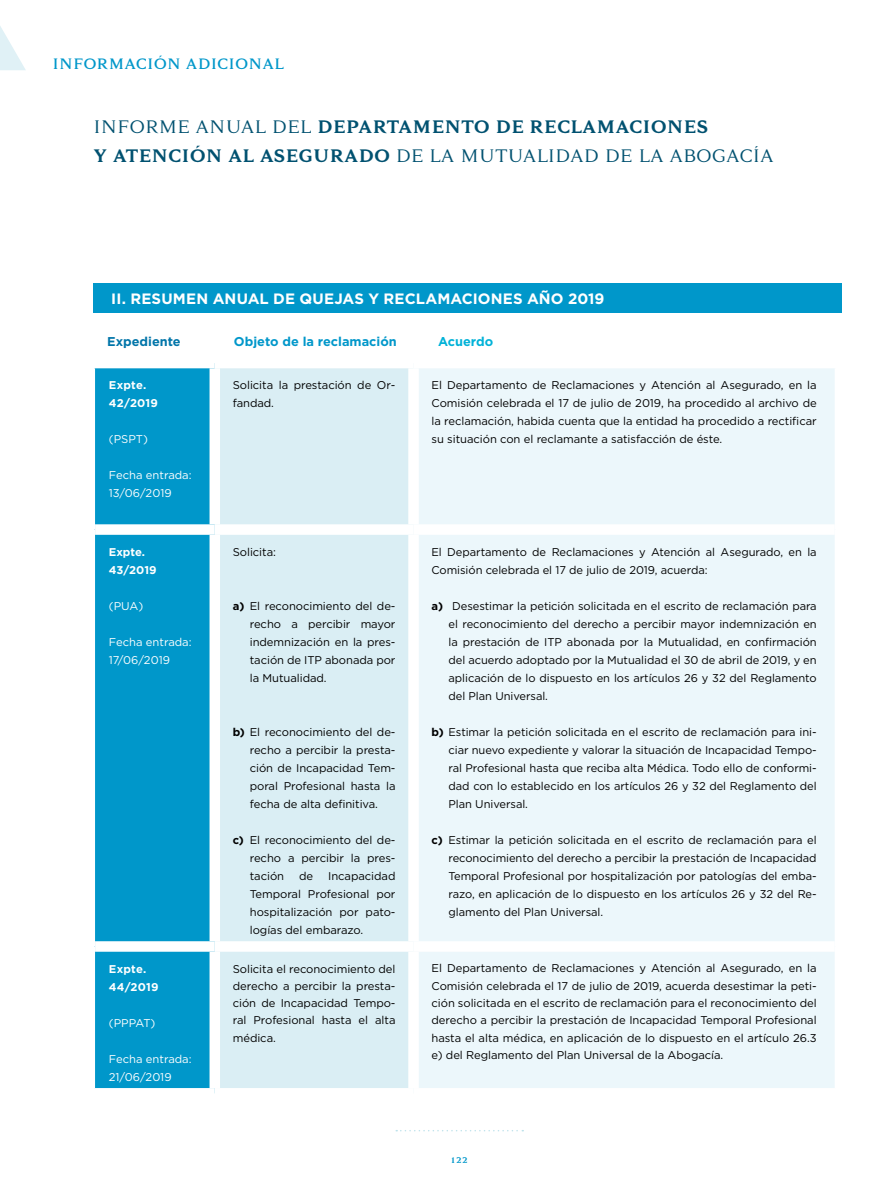
<style>
.page{position:relative;width:893px;height:1191px;background:#fff}
.page>*{position:absolute;margin:0;border:0;box-sizing:border-box;transform-origin:0 0}
.t1{font:700 18px/29.2px "Tautz";color:#005170}
.t2{font:700 15px "Gotham";letter-spacing:.01em;color:#fff}
.t3{font:500 15px "Tautz";letter-spacing:.01em;color:#0097ca}
.t4{font:700 12.75px "Gotham";color:#0097ca}
.t5{font:700 12.75px "Gotham";color:#0075a9}
.t6{font:700 12.75px "Gotham";color:#00b2d8}
.t7{font:11.25px/18px "Gotham";letter-spacing:-.005em;color:#000;text-align:justify}
.t8{font:11.25px/18px "Gotham";color:#fff}
.t9{font:700 11.25px/18px "Gotham";letter-spacing:.015em;color:#fff}
.t10{font:700 8.25px "Tautz";color:#0097ca}
.s1{font-weight:400}
.s2{font-weight:700}
</style>
<div class="page">
<svg style="left:396px;top:1130px;width:127px;height:1px"></svg>
<svg style="left:0;top:26px;width:26px;height:44px"></svg>
<div style="left:95px;top:368px;width:115px;height:720px;background:#0097ca"></div>
<div style="left:220px;top:368px;width:188px;height:720px;background:#daeef4"></div>
<div style="left:419px;top:368px;width:416px;height:720px;background:#ecf7fb"></div>
<div style="left:95px;top:524px;width:120px;height:11px;background:#fff"></div>
<div style="left:215px;top:524px;width:199px;height:11px;background:#fff"></div>
<div style="left:414px;top:524px;width:421px;height:11px;background:#fff"></div>
<div style="left:95px;top:941px;width:120px;height:10px;background:#fff"></div>
<div style="left:215px;top:941px;width:199px;height:10px;background:#fff"></div>
<div style="left:414px;top:941px;width:421px;height:10px;background:#fff"></div>
<div style="left:94px;top:283px;width:748px;height:30px;background:#0097ca"></div>
<h2 class="t3" style="left:53px;top:53px;width:233px">INFORMACIÓN ADICIONAL</h2>
<h1 class="t1" style="left:94px;top:111px;width:681px"><span class="s1">INFORME ANUAL DEL</span> DEPARTAMENTO DE RECLAMACIONES<br>Y ATENCIÓN AL ASEGURADO <span class="s1">DE LA MUTUALIDAD DE LA ABOGACÍA</span></h1>
<h2 class="t2" style="left:111px;top:289px;width:495px">II. RESUMEN ANUAL DE QUEJAS Y RECLAMACIONES AÑO 2019</h2>
<p class="t5" style="left:107px;top:333px;width:75px">Expediente</p>
<p class="t4" style="left:234px;top:333px;width:164px">Objeto de la reclamación</p>
<p class="t6" style="left:438px;top:333px;width:57px">Acuerdo</p>
<p class="t9" style="left:109px;top:376px;width:51px">Expte.<br>42/2019</p>
<p class="t8" style="left:109px;top:430px;width:41px">(PSPT)</p>
<p class="t8" style="left:109px;top:466px;width:84px">Fecha entrada:<br>13/06/2019</p>
<p class="t9" style="left:109px;top:542px;width:49px">Expte.<br>43/2019</p>
<p class="t8" style="left:109px;top:596px;width:36px">(PUA)</p>
<p class="t8" style="left:109px;top:632px;width:84px">Fecha entrada:<br>17/06/2019</p>
<p class="t9" style="left:109px;top:959px;width:51px">Expte.<br>44/2019</p>
<p class="t8" style="left:109px;top:1013px;width:48px">(PPPAT)</p>
<p class="t8" style="left:109px;top:1049px;width:84px">Fecha entrada:<br>21/06/2019</p>
<p class="t7" style="left:233px;top:376px;width:164px">Solicita la prestación de Or&shy;fandad.</p>
<p class="t7" style="left:432px;top:376px;width:387px">El Departamento de Reclamaciones y Atención al Asegurado, en la Comisión celebrada el 17 de julio de 2019, ha procedido al archivo de la reclamación, habida cuenta que la entidad ha procedido a rectificar su situación con el reclamante a satisfacción de éste.</p>
<p class="t7" style="left:233px;top:542px;width:45px">Solicita:</p>
<p class="t7" style="left:250px;top:596px;width:147px;text-indent:-17px"><span class="s2">a)</span> El reconocimiento del de&shy;recho a percibir mayor indemnización en la pres&shy;tación de ITP abonada por la Mutualidad.</p>
<p class="t7" style="left:250px;top:722px;width:147px;text-indent:-17px"><span class="s2">b)</span> El reconocimiento del de&shy;recho a percibir la presta&shy;ción de Incapacidad Tem&shy;poral Profesional hasta la fecha de alta definitiva.</p>
<p class="t7" style="left:250px;top:830px;width:147px;text-indent:-17px"><span class="s2">c)</span> El reconocimiento del de&shy;recho a percibir la pres&shy;tación</p>
<p class="t7" style="left:250px;top:866px;width:147px;text-indent:78px">Incapacidad Temporal Profesional por hospitalización por pato&shy;logías del embarazo.</p>
<p class="t7" style="left:299px;top:866px;width:16px">de</p>
<p class="t7" style="left:432px;top:542px;width:387px">El Departamento de Reclamaciones y Atención al Asegurado, en la<br>Comisión celebrada el 17 de julio de 2019, acuerda:</p>
<p class="t7" style="left:449px;top:596px;width:370px;text-indent:-17px"><span class="s2">a)</span> Desestimar la petición solicitada en el escrito de reclamación para el reconocimiento del derecho a percibir mayor indemnización en la prestación de ITP abonada por la Mutualidad, en confirmación del acuerdo adoptado por la Mutualidad el 30 de abril de 2019, y en aplicación de lo dispuesto en los artículos 26 y 32 del Reglamento del Plan Universal.</p>
<p class="t7" style="left:449px;top:722px;width:370px;text-indent:-17px"><span class="s2">b)</span> Estimar la petición solicitada en el escrito de reclamación para ini&shy;ciar nuevo expediente y valorar la situación de Incapacidad Tempo&shy;ral Profesional hasta que reciba alta Médica. Todo ello de conformi&shy;dad con lo establecido en los artículos 26 y 32 del Reglamento del Plan Universal.</p>
<p class="t7" style="left:449px;top:830px;width:370px;text-indent:-17px"><span class="s2">c)</span> Estimar la petición solicitada en el escrito de reclamación para el reconocimiento del derecho a percibir la prestación de Incapacidad Temporal Profesional por hospitalización por patologías del emba&shy;razo, en aplicación de lo dispuesto en los artículos 26 y 32 del Re&shy;glamento del Plan Universal.</p>
<p class="t7" style="left:233px;top:959px;width:164px;line-height:17.2px">Solicita el reconocimiento del derecho a percibir la presta&shy;ción de Incapacidad Tempo&shy;ral Profesional hasta el alta médica.</p>
<p class="t7" style="left:432px;top:959px;width:387px;line-height:17.2px">El Departamento de Reclamaciones y Atención al Asegurado, en la Comisión celebrada el 17 de julio de 2019, acuerda desestimar la peti&shy;ción solicitada en el escrito de reclamación para el reconocimiento del derecho a percibir la prestación de Incapacidad Temporal Profesional hasta el alta médica, en aplicación de lo dispuesto en el artículo 26.3 e) del Reglamento del Plan Universal de la Abogacía.</p>
<p class="t10" style="left:451px;top:1154px;width:18px">122</p>
</div>
